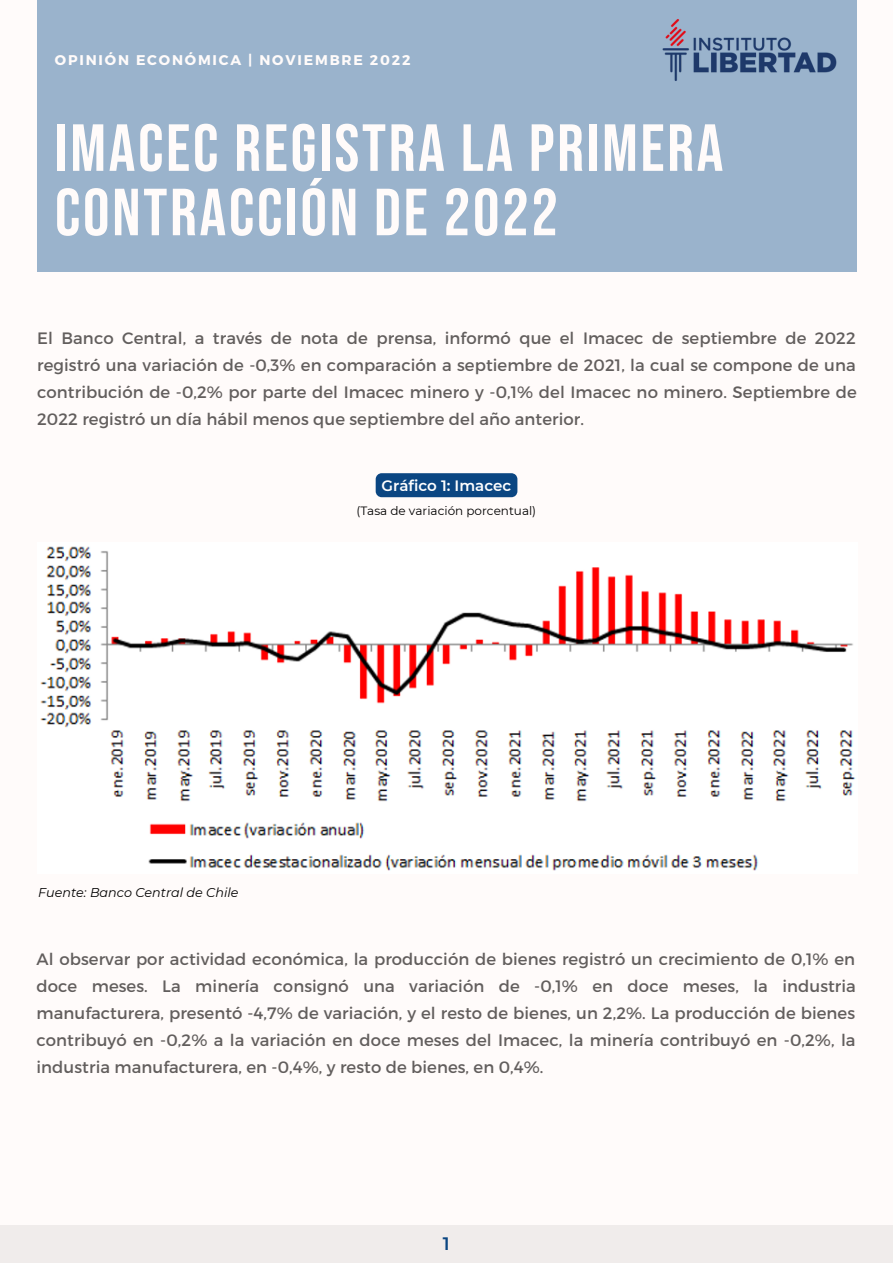
<style>
.page{position:relative;width:893px;height:1264px;background:#fff}
.page>*{position:absolute;margin:0;border:0;box-sizing:border-box;transform-origin:0 0}
.t1{font:66.45px/64.3px "Bebas Neue";letter-spacing:.04em;color:#fffbfa}
.t2{font:600 18px "Montserrat";color:#0b4682}
.t3{font:16.5px/27px "Montserrat";letter-spacing:.005em;color:#625e5d;text-align:justify}
.t4{font:600 15px "Montserrat";color:#fff}
.t5{font:700 14.1px "Montserrat";letter-spacing:.13em;color:#fffbfa}
.t6{font:italic 12.75px "Montserrat";color:#000}
.t7{font:12px "Montserrat";color:#000}
</style>
<div class="page">
<div style="left:0;top:0;width:892px;height:1262px;background:#fffbfa"></div>
<div style="left:37px;top:0;width:820px;height:271px;background:#9ab3cc"></div>
<img style="left:662px;top:19px;width:175px;height:62px">
<div style="left:0;top:1225px;width:892px;height:37px;background:#f0eceb"></div>
<img style="left:40px;top:546px;width:816px;height:325px">
<div style="left:375px;top:473px;width:142px;height:24px;background:#0b4682"></div>
<p class="t5" style="left:55px;top:50px;width:357px">OPINIÓN ECONÓMICA | NOVIEMBRE 2022</p>
<h1 class="t1" style="left:55px;top:119px;width:670px">IMACEC REGISTRA LA PRIMERA<br>CONTRACCIÓN DE 2022</h1>
<p class="t3" style="left:37px;top:324px;width:821px">El Banco Central, a través de nota de prensa, informó que el Imacec de septiembre de 2022 registró una variación de -0,3% en comparación a septiembre de 2021, la cual se compone de una contribución de -0,2% por parte del Imacec minero y -0,1% del Imacec no minero. Septiembre de 2022 registró un día hábil menos que septiembre del año anterior.</p>
<p class="t4" style="left:381px;top:476px;width:131px">Gráfico 1: Imacec</p>
<p class="t7" style="left:356px;top:503px;width:181px">(Tasa de variación porcentual)</p>
<p class="t6" style="left:38px;top:884px;width:202px">Fuente: Banco Central de Chile</p>
<p class="t3" style="left:36px;top:944px;width:820px">Al observar por actividad económica, la producción de bienes registró un crecimiento de 0,1% en doce meses. La minería consignó una variación de -0,1% en doce meses, la industria manufacturera, presentó -4,7% de variación, y el resto de bienes, un 2,2%. La producción de bienes contribuyó en -0,2% a la variación en doce meses del Imacec, la minería contribuyó en -0,2%, la industria manufacturera, en -0,4%, y resto de bienes, en 0,4%.</p>
<p class="t2" style="left:443px;top:1232px;width:8px">1</p>
</div>
